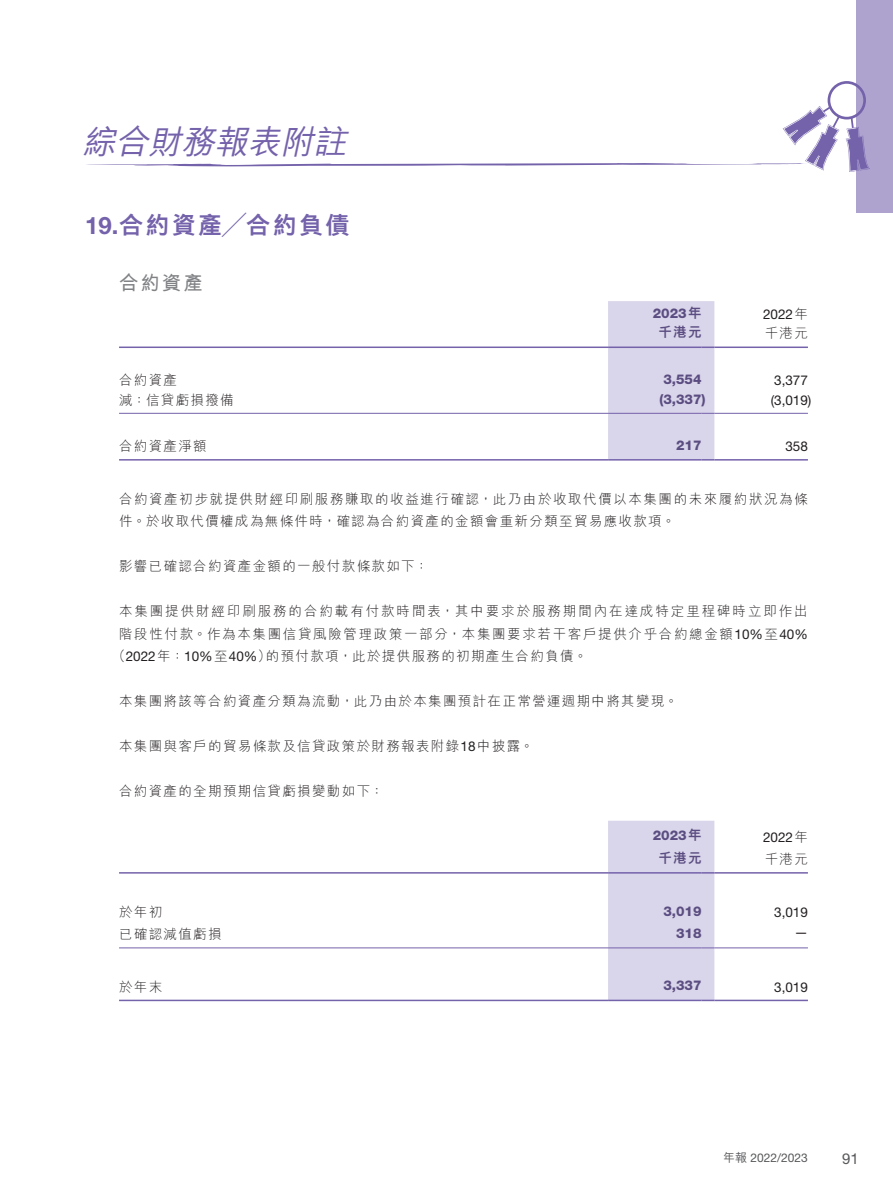
<style>
.page{position:relative;width:893px;height:1191px;background:#fff}
.page>*{position:absolute;margin:0;border:0;box-sizing:border-box;transform-origin:0 0}
.t1{font:italic 500 33px "M Hei HK";color:#7462ab}
.t2{font:800 24px "M Hei HK";letter-spacing:.1em;color:#7462ab}
.t3{font:700 19.5px "M Hei HK";color:#808285}
.t4{font:15px "Helvetica Neue LT Std";color:#57585a}
.t5{font:300 13.5px/22.5px "M Hei HK";letter-spacing:.1em;color:#231f20}
.t6{font:300 13.5px "M Hei HK";letter-spacing:.125em;color:#231f20}
.t7{font:300 13.5px "M Hei HK";letter-spacing:.14em;color:#231f20}
.t8{font:800 13.5px "Helvetica Neue LT Std";color:#5b4d81}
.t9{font:13.5px "Helvetica Neue LT Std";color:#231f20}
.t10{font:800 13.5px "M Hei HK";letter-spacing:.1em;color:#5b4d81}
.t11{font:12px "Helvetica Neue LT Std";color:#57585a}
.s1{font-family:"Helvetica Neue LT Std";font-weight:700}
.s2{font-family:"M Hei HK"}
.s3{font-family:"M Hei HK";font-weight:300}
.s4{font-family:"Helvetica Neue LT Std";font-weight:400}
.s5{font-family:"M Hei HK";font-weight:500}
</style>
<div class="page">
<div style="left:856px;top:0;width:37px;height:213px;background:#aea3cf"></div>
<div style="left:828px;top:81px;width:38px;height:38px;border:3px solid #7462ab;border-radius:50%"></div>
<svg style="left:86px;top:104px;width:784px;height:68px"></svg>
<hr style="left:119px;top:346px;width:489px;height:2px;background:#7462ab">
<hr style="left:714px;top:346px;width:94px;height:2px;background:#7462ab">
<hr style="left:119px;top:413px;width:489px;height:1px;background:#7462ab">
<hr style="left:714px;top:413px;width:94px;height:1px;background:#7462ab">
<hr style="left:119px;top:459px;width:489px;height:1px;background:#7462ab">
<div style="left:608px;top:301px;width:106px;height:159px;background:#d9d5ea"></div>
<hr style="left:714px;top:459px;width:94px;height:1px;background:#7462ab">
<hr style="left:119px;top:999px;width:489px;height:2px;background:#7462ab">
<hr style="left:714px;top:999px;width:94px;height:2px;background:#7462ab">
<hr style="left:119px;top:947px;width:489px;height:1px;background:#7462ab">
<hr style="left:714px;top:947px;width:94px;height:1px;background:#7462ab">
<hr style="left:119px;top:872px;width:489px;height:1px;background:#7462ab">
<div style="left:608px;top:820px;width:106px;height:181px;background:#d9d5ea"></div>
<hr style="left:714px;top:872px;width:94px;height:1px;background:#7462ab">
<h1 class="t1" style="left:82px;top:118px;width:274px">綜合財務報表附註</h1>
<h2 class="t2" style="left:85px;top:213px;width:266px"><span class="s1">19.</span> 合約資產╱合約負債</h2>
<h3 class="t3" style="left:119px;top:269px;width:85px">合約資產</h3>
<p class="t8" style="left:653px;top:305px;width:50px">2023<span class="s2">年</span></p>
<p class="t9" style="left:763px;top:306px;width:46px">2022<span class="s3">年</span></p>
<p class="t10" style="left:658px;top:325px;width:45px">千港元</p>
<p class="t5" style="left:765px;top:322px;width:45px">千港元</p>
<p class="t5" style="left:119px;top:369px;width:60px">合約資產</p>
<p class="t8" style="left:663px;top:371px;width:40px">3,554</p>
<p class="t9" style="left:774px;top:372px;width:35px">3,377</p>
<p class="t5" style="left:119px;top:388px;width:116px">減：信貸虧損撥備</p>
<p class="t8" style="left:659px;top:391px;width:48px">(3,337)</p>
<p class="t9" style="left:771px;top:392px;width:42px">(3,019)</p>
<p class="t5" style="left:119px;top:434px;width:89px">合約資產淨額</p>
<p class="t8" style="left:676px;top:437px;width:27px">217</p>
<p class="t9" style="left:785px;top:438px;width:24px">358</p>
<p class="t5" style="left:119px;top:487px;width:690px">合約資產初步就提供財經印刷服務賺取的收益進行確認，此乃由於收取代價以本集團的未來履約狀況為條件。於收取代價權成為無條件時，確認為合約資產的金額會重新分類至貿易應收款項。</p>
<p class="t5" style="left:119px;top:555px;width:311px">影響已確認合約資產金額的一般付款條款如下：</p>
<p class="t7" style="left:119px;top:604px;width:690px">本集團提供財經印刷服務的合約載有付款時間表，其中要求於服務期間內在達成特定里程碑時立即作出</p>
<p class="t6" style="left:119px;top:627px;width:690px">階段性付款。作為本集團信貸風險管理政策一部分，本集團要求若干客戶提供介乎合約總金額<span class="s4">10%</span>至<span class="s4">40%</span></p>
<p class="t5" style="left:112px;top:645px;width:476px">（<span class="s4">2022</span>年：<span class="s4">10%</span>至<span class="s4">40%</span>）的預付款項，此於提供服務的初期產生合約負債。</p>
<p class="t5" style="left:119px;top:690px;width:560px">本集團將該等合約資產分類為流動，此乃由於本集團預計在正常營運週期中將其變現。</p>
<p class="t5" style="left:119px;top:735px;width:416px">本集團與客戶的貿易條款及信貸政策於財務報表附錄<span class="s4">18</span>中披露。</p>
<p class="t5" style="left:119px;top:780px;width:266px">合約資產的全期預期信貸虧損變動如下：</p>
<p class="t8" style="left:653px;top:827px;width:50px">2023<span class="s2">年</span></p>
<p class="t9" style="left:763px;top:828px;width:46px">2022<span class="s3">年</span></p>
<p class="t10" style="left:658px;top:851px;width:45px">千港元</p>
<p class="t5" style="left:765px;top:847px;width:45px">千港元</p>
<p class="t5" style="left:119px;top:900px;width:45px">於年初</p>
<p class="t8" style="left:663px;top:903px;width:40px">3,019</p>
<p class="t9" style="left:774px;top:904px;width:35px">3,019</p>
<p class="t5" style="left:119px;top:923px;width:104px">已確認減值虧損</p>
<p class="t8" style="left:676px;top:925px;width:27px">318</p>
<p class="t9" style="left:794px;top:924px;width:15px">—</p>
<p class="t5" style="left:119px;top:975px;width:45px">於年末</p>
<p class="t8" style="left:663px;top:977px;width:40px">3,337</p>
<p class="t9" style="left:774px;top:978px;width:35px">3,019</p>
<p class="t11" style="left:723px;top:1150px;width:86px"><span class="s5">年報</span> 2022/2023</p>
<p class="t4" style="left:842px;top:1149px;width:18px">91</p>
</div>
